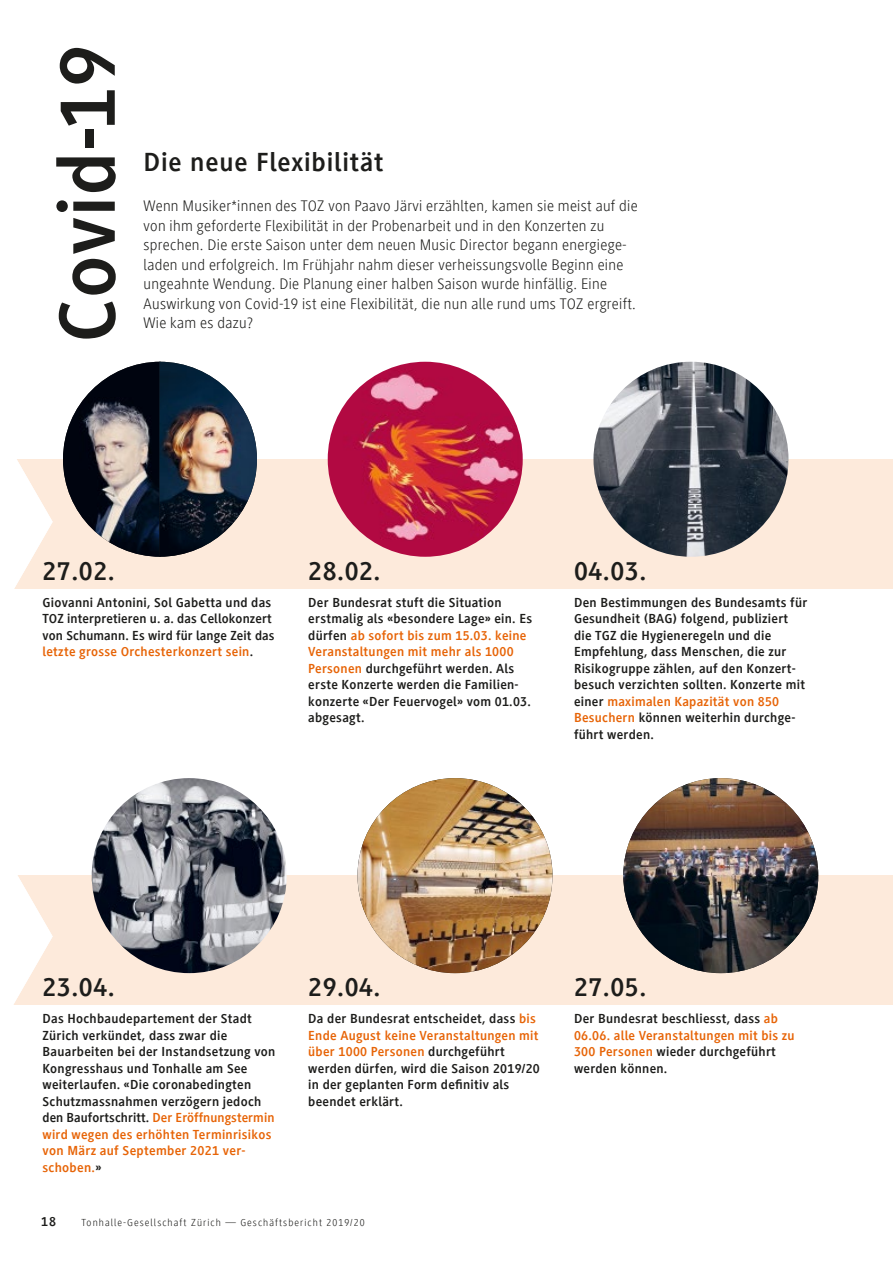
<style>
.page{position:relative;width:893px;height:1263px;background:#fff}
.page>*{position:absolute;margin:0;border:0;box-sizing:border-box;transform-origin:0 0}
.t1{font:700 82.5px "Generis Sans Com";letter-spacing:.01em;color:#1d1d1b}
.t2{font:700 27px "Generis Sans Com";letter-spacing:.03em;color:#1d1d1b}
.t3{font:300 15.75px/19.5px "Generis Sans Com";letter-spacing:.02em;color:#1d1d1b}
.t4{font:700 13.5px/16.5px "Generis Sans Com";letter-spacing:.02em;color:#1d1d1b}
.t5{font:300 10.5px "Generis Sans Com";letter-spacing:.1em;color:#1d1d1b}
.s1{color:#e76407}
</style>
<div class="page">
<div style="left:0;top:876px;width:893px;height:129px;background:#fdeadb"></div>
<div style="left:0;top:459px;width:893px;height:130px;background:#fdeadb"></div>
<img style="left:328px;top:362px;width:195px;height:195px;border-radius:97px">
<img style="left:593px;top:362px;width:195px;height:195px;border-radius:97px">
<img style="left:92px;top:778px;width:195px;height:195px;border-radius:97px">
<img style="left:357px;top:778px;width:195px;height:195px;border-radius:97px">
<img style="left:623px;top:778px;width:195px;height:195px;border-radius:97px">
<svg style="left:63px;top:362px;width:96px;height:195px"></svg>
<img style="left:159px;top:362px;width:98px;height:195px">
<svg style="left:0;top:459px;width:53px;height:130px"></svg>
<svg style="left:0;top:875px;width:53px;height:130px"></svg>
<h1 class="t1" style="left:42px;top:343px;width:300px;rotate:-90deg">Covid-19</h1>
<h2 class="t2" style="left:144px;top:147px;width:242px">Die neue Flexibilität</h2>
<p class="t3" style="left:144px;top:196px;width:496px">Wenn Musiker*innen des TOZ von Paavo Järvi erzählten, kamen sie meist auf die von ihm geforderte Flexibilität in der Probenarbeit und in den Konzerten zu sprechen. Die erste Saison unter dem neuen Music Director begann energiege&shy;laden und erfolgreich. Im Frühjahr nahm dieser verheissungsvolle Beginn eine ungeahnte Wendung. Die Planung einer halben Saison wurde hinfällig. Eine Auswirkung von Covid-19 ist eine Flexibilität, die nun alle rund ums TOZ ergreift.</p>
<p class="t3" style="left:144px;top:313px;width:111px">Wie kam es dazu?</p>
<h2 class="t2" style="left:43px;top:556px;width:74px">27.02.</h2>
<p class="t4" style="left:43px;top:594px;width:234px">Giovanni Antonini, Sol Gabetta und das TOZ interpretieren u. a. das Cellokonzert von Schumann. Es wird für lange Zeit das <span class="s1">letzte grosse Orchesterkonzert sein</span>.</p>
<h2 class="t2" style="left:308px;top:556px;width:74px">28.02.</h2>
<p class="t4" style="left:308px;top:594px;width:225px">Der Bundesrat stuft die Situation erstmalig als «besondere Lage» ein. Es dürfen <span class="s1">ab sofort bis zum 15.03. keine Veranstaltungen mit mehr als 1000<br>Personen</span> durchgeführt werden. Als erste Konzerte werden die Familien&shy;konzerte «Der Feuervogel» vom 01.03. abgesagt.</p>
<h2 class="t2" style="left:574px;top:556px;width:74px">04.03.</h2>
<p class="t4" style="left:574px;top:594px;width:235px">Den Bestimmungen des Bundesamts für Gesundheit (BAG) folgend, publiziert die TGZ die Hygieneregeln und die Empfehlung, dass Menschen, die zur Risikogruppe zählen, auf den Konzert&shy;besuch verzichten sollten. Konzerte mit einer <span class="s1">maximalen Kapazität von 850<br>Besuchern</span> können weiterhin durchge&shy;führt werden.</p>
<h2 class="t2" style="left:43px;top:972px;width:74px">23.04.</h2>
<p class="t4" style="left:43px;top:1010px;width:234px">Das Hochbaudepartement der Stadt Zürich verkündet, dass zwar die Bauarbeiten bei der Instandsetzung von Kongresshaus und Tonhalle am See weiterlaufen. «Die coronabedingten Schutzmassnahmen verzögern jedoch den Baufortschritt. <span class="s1">Der Eröffnungstermin wird wegen des erhöhten Terminrisikos von März auf September 2021 ver&shy;schoben.</span>»</p>
<h2 class="t2" style="left:308px;top:972px;width:74px">29.04.</h2>
<p class="t4" style="left:308px;top:1010px;width:233px">Da der Bundesrat entscheidet, dass <span class="s1">bis Ende August keine Veranstaltungen mit über 1000 Personen</span> durchgeführt werden dürfen, wird die Saison 2019/20 in der geplanten Form definitiv als beendet erklärt.</p>
<p class="t4" style="left:41px;top:1214px;width:17px">18</p>
<p class="t5" style="left:82px;top:1217px;width:284px">Tonhalle-Gesellschaft Zürich — Geschäftsbericht 2019/20</p>
<h2 class="t2" style="left:574px;top:972px;width:74px">27.05.</h2>
<p class="t4" style="left:574px;top:1010px;width:222px">Der Bundesrat beschliesst, dass <span class="s1">ab<br>06.06. alle Veranstaltungen mit bis zu<br>300 Personen</span> wieder durchgeführt werden können.</p>
</div>
